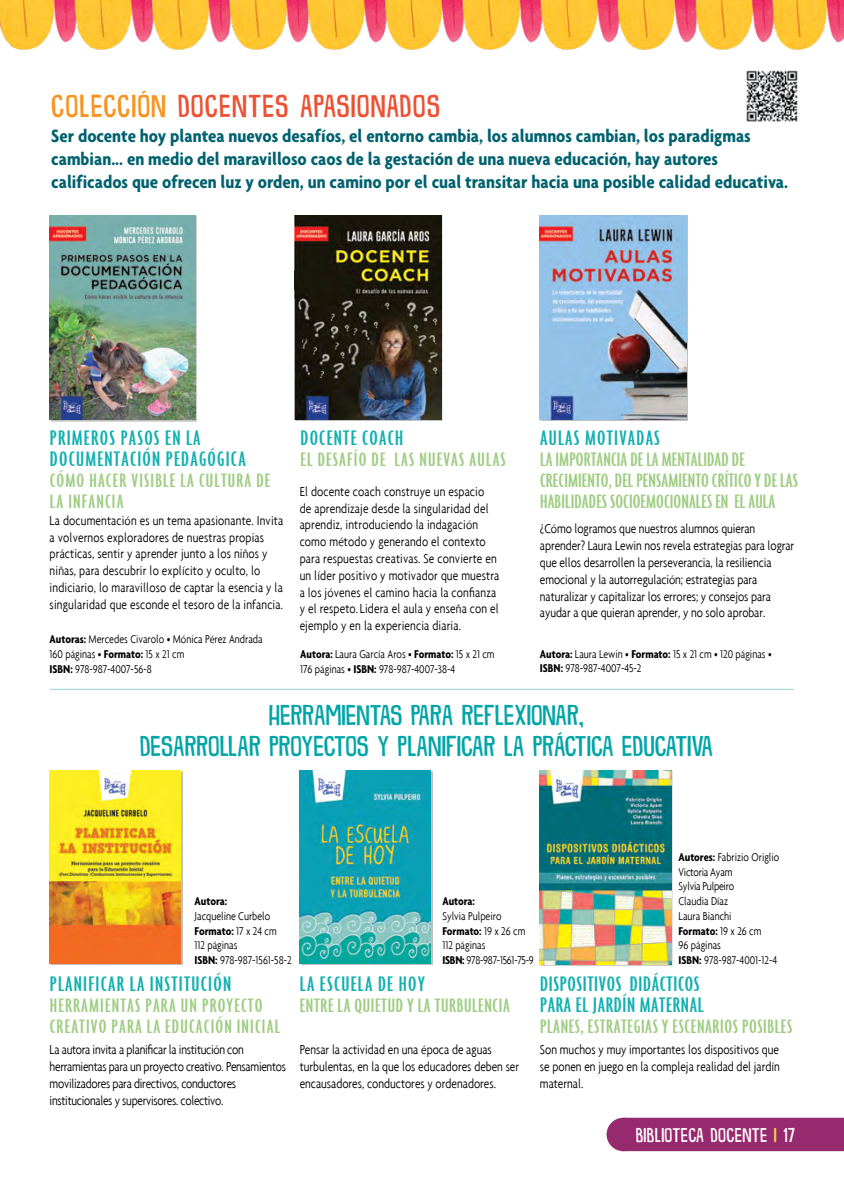
<style>
.page{position:relative;width:844px;height:1191px;background:#fff}
.page>*{position:absolute;margin:0;border:0;box-sizing:border-box;transform-origin:0 0}
.t1{font:28px "DK Snemand";letter-spacing:.04em;color:#ed5032}
.t2{font:25.2px/31.5px "DK Snemand";color:#00a5a7;text-align:center}
.t3{font:500 ultra-condensed 22.75px/21px "Agenda";letter-spacing:.045em;color:#11b0b0;scale:1.25 1}
.t4{font:500 ultra-condensed 22.75px/21px "Agenda";letter-spacing:.025em;color:#11b0b0;scale:1.25 1}
.t5{font:500 ultra-condensed 21px/21px "Agenda";letter-spacing:.045em;color:#9ecc81;scale:1.25 1}
.t6{font:500 ultra-condensed 21px/21px "Agenda";letter-spacing:.005em;color:#9ecc81;scale:1.25 1}
.t7{font:500 ultra-condensed 21px "Agenda";letter-spacing:.025em;color:#9ecc81;scale:1.25 1}
.t8{font:700 condensed 19.25px/23.1px "Agenda";color:#00626f;scale:1.04 1}
.t9{font:17.5px "DK Snemand";letter-spacing:.02em;color:#fff}
.t10{font:300 condensed 14px/16.8px "Agenda";color:#000}
.t11{font:300 condensed 14px/16.8px "Agenda";letter-spacing:-.02em;color:#000}
.t12{font:300 condensed 12.25px/14.7px "Agenda";color:#000}
.t13{font:700 condensed 12.25px "Agenda";color:#000}
.s1{color:#f7941e}
.s2{font-weight:700}
.s3{color:#fddc40}
</style>
<div class="page">
<div style="left:627px;top:1117px;width:216px;height:34px;background:#972a6e"></div>
<div style="left:606px;top:1117px;width:34px;height:34px;background:#972a6e;border-radius:50%"></div>
<img style="left:0;top:0;width:843px;height:50px">
<img style="left:540px;top:215px;width:146px;height:205px">
<img style="left:294px;top:215px;width:147px;height:205px">
<div style="left:51px;top:216px;width:146px;height:206px;background:#000;opacity:.25"></div>
<img style="left:50px;top:216px;width:145px;height:204px">
<img style="left:746px;top:70px;width:51px;height:52px">
<hr style="left:50px;top:689px;width:743px;height:1px;background:#96cecf">
<img style="left:299px;top:770px;width:132px;height:193px">
<img style="left:50px;top:770px;width:131px;height:193px">
<img style="left:540px;top:770px;width:131px;height:194px">
<h1 class="t1" style="left:51px;top:87px;width:390px"><span class="s1">COLECCIÓN</span> DOCENTES APASIONADOS</h1>
<p class="t8" style="left:51px;top:124px;width:710px">Ser docente hoy plantea nuevos desafíos, el entorno cambia, los alumnos cambian, los paradigmas cambian... en medio del maravilloso caos de la gestación de una nueva educación, hay autores calificados que ofrecen luz y orden, un camino por el cual transitar hacia una posible calidad educativa.</p>
<h3 class="t3" style="left:50px;top:427px;width:158px">PRIMEROS PASOS EN LA<br>DOCUMENTACIÓN PEDAGÓGICA</h3>
<h3 class="t5" style="left:50px;top:469px;width:178px">CÓMO HACER VISIBLE LA CULTURA DE<br>LA INFANCIA</h3>
<p class="t10" style="left:50px;top:511px;width:235px">La documentación es un tema apasionante. Invita a volvernos exploradores de nuestras propias prácticas, sentir y aprender junto a los niños y niñas, para descubrir lo explícito y oculto, lo indiciario, lo maravilloso de captar la esencia y la singularidad que esconde el tesoro de la infancia.</p>
<p class="t12" style="left:50px;top:631px;width:214px"><span class="s2">Autoras:</span> Mercedes Civarolo • Mónica Pérez Andrada<br>160 páginas • <span class="s2">Formato:</span> 15 x 21 cm<br><span class="s2">ISBN:</span> 978-987-4007-56-8</p>
<h3 class="t3" style="left:300px;top:427px;width:84px">DOCENTE COACH</h3>
<h3 class="t5" style="left:300px;top:448px;width:166px">EL DESAFÍO DE LAS NUEVAS AULAS</h3>
<p class="t10" style="left:299px;top:483px;width:201px">El docente coach construye un espacio de aprendizaje desde la singularidad del aprendiz, introduciendo la indagación como método y generando el contexto para respuestas creativas. Se convierte en un líder positivo y motivador que muestra a los jóvenes el camino hacia la confianza y el respeto. Lidera el aula y enseña con el ejemplo y en la experiencia diaria.</p>
<p class="t12" style="left:300px;top:646px;width:196px"><span class="s2">Autora:</span> Laura García Aros • <span class="s2">Formato:</span> 15 x 21 cm<br>176 páginas • <span class="s2">ISBN:</span> 978-987-4007-38-4</p>
<h3 class="t3" style="left:540px;top:427px;width:97px">AULAS MOTIVADAS</h3>
<h3 class="t6" style="left:540px;top:448px;width:207px">LA IMPORTANCIA DE LA MENTALIDAD DE<br>CRECIMIENTO, DEL PENSAMIENTO CRÍTICO Y DE LAS<br>HABILIDADES SOCIOEMOCIONALES EN EL AULA</h3>
<p class="t10" style="left:540px;top:520px;width:256px">¿Cómo logramos que nuestros alumnos quieran aprender? Laura Lewin nos revela estrategias para lograr que ellos desarrollen la perseverancia, la resiliencia emocional y la autorregulación; estrategias para naturalizar y capitalizar los errores; y consejos para ayudar a que quieran aprender, y no solo aprobar.</p>
<p class="t12" style="left:540px;top:646px;width:233px"><span class="s2">Autora:</span> Laura Lewin • <span class="s2">Formato:</span> 15 x 21 cm • 120 páginas •<br><span class="s2">ISBN:</span> 978-987-4007-45-2</p>
<h2 class="t2" style="left:140px;top:697px;width:574px">HERRAMIENTAS PARA REFLEXIONAR,<br>DESARROLLAR PROYECTOS Y PLANIFICAR LA PRÁCTICA EDUCATIVA</h2>
<p class="t13" style="left:194px;top:894px;width:34px">Autora:</p>
<p class="t12" style="left:194px;top:908px;width:98px">Jacqueline Curbelo<br><span class="s2">Formato:</span> 17 x 24 cm<br>112 páginas<br><span class="s2">ISBN:</span> 978-987-1561-58-2</p>
<h3 class="t3" style="left:50px;top:973px;width:146px">PLANIFICAR LA INSTITUCIÓN</h3>
<h3 class="t5" style="left:50px;top:995px;width:186px">HERRAMIENTAS PARA UN PROYECTO<br>CREATIVO PARA LA EDUCACIÓN INICIAL</h3>
<p class="t13" style="left:442px;top:894px;width:34px">Autora:</p>
<p class="t12" style="left:442px;top:908px;width:93px">Sylvia Pulpeiro<br><span class="s2">Formato:</span> 19 x 26 cm<br>112 páginas<br><span class="s2">ISBN:</span> 978-987-1561-75-9</p>
<p class="t12" style="left:678px;top:849px;width:102px"><span class="s2">Autores:</span> Fabrizio Origlio<br>Victoria Ayam<br>Sylvia Pulpeiro<br>Claudia Díaz<br>Laura Bianchi<br><span class="s2">Formato:</span> 19 x 26 cm<br>96 páginas<br><span class="s2">ISBN:</span> 978-987-4001-12-4</p>
<h3 class="t3" style="left:300px;top:973px;width:101px">LA ESCUELA DE HOY</h3>
<h3 class="t7" style="left:300px;top:994px;width:169px">ENTRE LA QUIETUD Y LA TURBULENCIA</h3>
<h3 class="t4" style="left:540px;top:973px;width:132px">DISPOSITIVOS DIDÁCTICOS<br>PARA EL JARDÍN MATERNAL</h3>
<h3 class="t7" style="left:540px;top:1015px;width:203px">PLANES, ESTRATEGIAS Y ESCENARIOS POSIBLES</h3>
<p class="t11" style="left:50px;top:1041px;width:238px">La autora invita a planificar la institución con herramientas para un proyecto creativo. Pensamientos movilizadores para directivos, conductores institucionales y supervisores. colectivo.</p>
<p class="t10" style="left:299px;top:1041px;width:221px">Pensar la actividad en una época de aguas turbulentas, en la que los educadores deben ser encausadores, conductores y ordenadores.</p>
<p class="t10" style="left:540px;top:1041px;width:241px;text-align:justify">Son muchos y muy importantes los dispositivos que se ponen en juego en la compleja realidad del jardín maternal.</p>
<p class="t9" style="left:635px;top:1123px;width:161px">BIBLIOTECA DOCENTE <span class="s3">I</span> 17</p>
</div>
